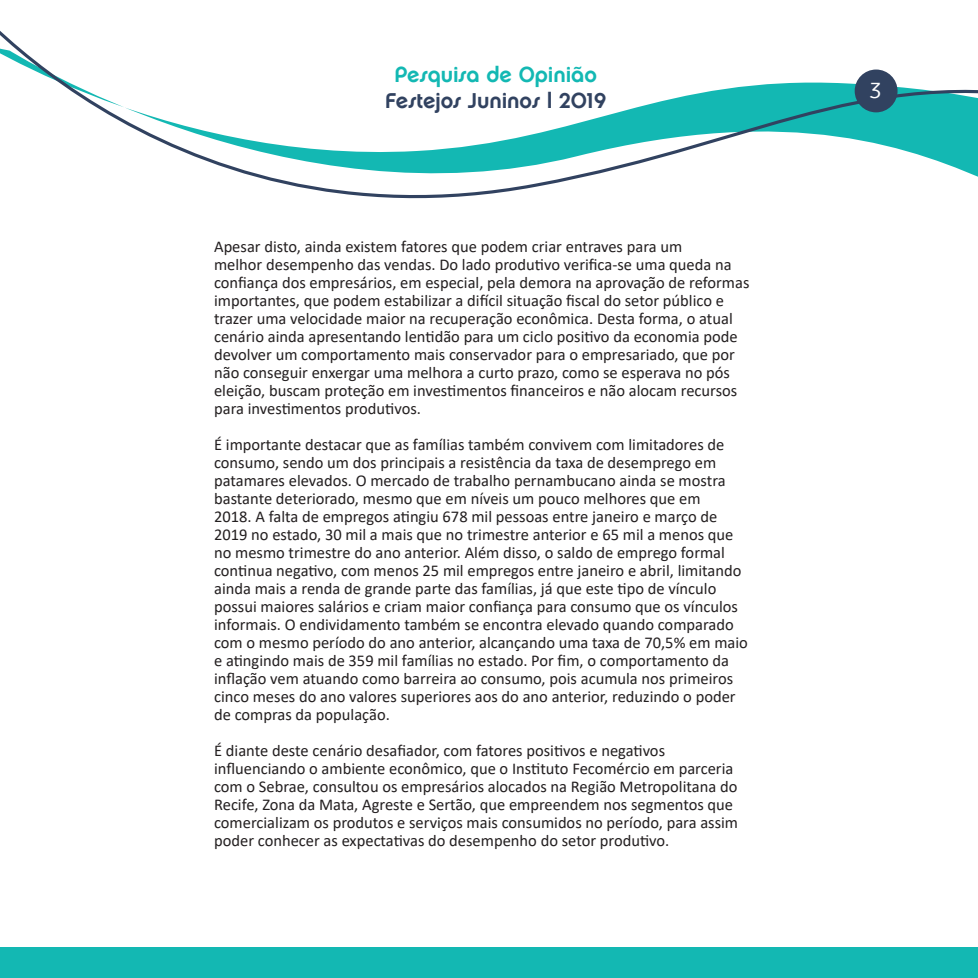
<style>
.page{position:relative;width:978px;height:978px;background:#fff}
.page>*{position:absolute;margin:0;border:0;box-sizing:border-box;transform-origin:0 0}
.t1{font:21.6px "Chalet New York Nineteen Seventy";letter-spacing:-.005em;color:#314260}
.t2{font:21.6px "Chalet New York Nineteen Seventy";letter-spacing:-.005em;color:#13b8b3}
.t3{font:21.6px "Comercio Sans";color:#fff}
.corpoParagrafo{font:16.5px/18px "Calibri";color:#231f20}
</style>
<div class="page">
<div style="left:0;top:947px;width:978px;height:31px;background:#13b8b3"></div>
<svg style="left:0;top:31px;width:978px;height:168px"></svg>
<div style="left:855px;top:70px;width:43px;height:42px;background:#314260;border-radius:50%"></div>
<h1 class="t2" style="left:394px;top:61px;width:204px">Pesquisa de Opinião</h1>
<h1 class="t1" style="left:385px;top:87px;width:223px">Festejos Juninos | 2019</h1>
<p class="corpoParagrafo" style="left:214px;top:237px;width:537px">Apesar disto, ainda existem fatores que podem criar entraves para um<br>melhor desempenho das vendas. Do lado produtivo verifica-se uma queda na confiança dos empresários, em especial, pela demora na aprovação de reformas importantes, que podem estabilizar a difícil situação fiscal do setor público e trazer uma velocidade maior na recuperação econômica. Desta forma, o atual cenário ainda apresentando lentidão para um ciclo positivo da economia pode devolver um comportamento mais conservador para o empresariado, que por não conseguir enxergar uma melhora a curto prazo, como se esperava no pós eleição, buscam proteção em investimentos financeiros e não alocam recursos para investimentos produtivos.</p>
<p class="corpoParagrafo" style="left:214px;top:435px;width:535px">É importante destacar que as famílias também convivem com limitadores de consumo, sendo um dos principais a resistência da taxa de desemprego em patamares elevados. O mercado de trabalho pernambucano ainda se mostra bastante deteriorado, mesmo que em níveis um pouco melhores que em<br>2018. A falta de empregos atingiu 678 mil pessoas entre janeiro e março de 2019 no estado, 30 mil a mais que no trimestre anterior e 65 mil a menos que no mesmo trimestre do ano anterior. Além disso, o saldo de emprego formal continua negativo, com menos 25 mil empregos entre janeiro e abril, limitando ainda mais a renda de grande parte das famílias, já que este tipo de vínculo possui maiores salários e criam maior confiança para consumo que os vínculos informais. O endividamento também se encontra elevado quando comparado com o mesmo período do ano anterior, alcançando uma taxa de 70,5% em maio e atingindo mais de 359 mil famílias no estado. Por fim, o comportamento da inflação vem atuando como barreira ao consumo, pois acumula nos primeiros cinco meses do ano valores superiores aos do ano anterior, reduzindo o poder de compras da população.</p>
<p class="corpoParagrafo" style="left:214px;top:741px;width:525px">É diante deste cenário desafiador, com fatores positivos e negativos influenciando o ambiente econômico, que o Instituto Fecomércio em parceria com o Sebrae, consultou os empresários alocados na Região Metropolitana do Recife, Zona da Mata, Agreste e Sertão, que empreendem nos segmentos que comercializam os produtos e serviços mais consumidos no período, para assim poder conhecer as expectativas do desempenho do setor produtivo.</p>
<h1 class="t3" style="left:868px;top:79px;width:16px">3</h1>
</div>
